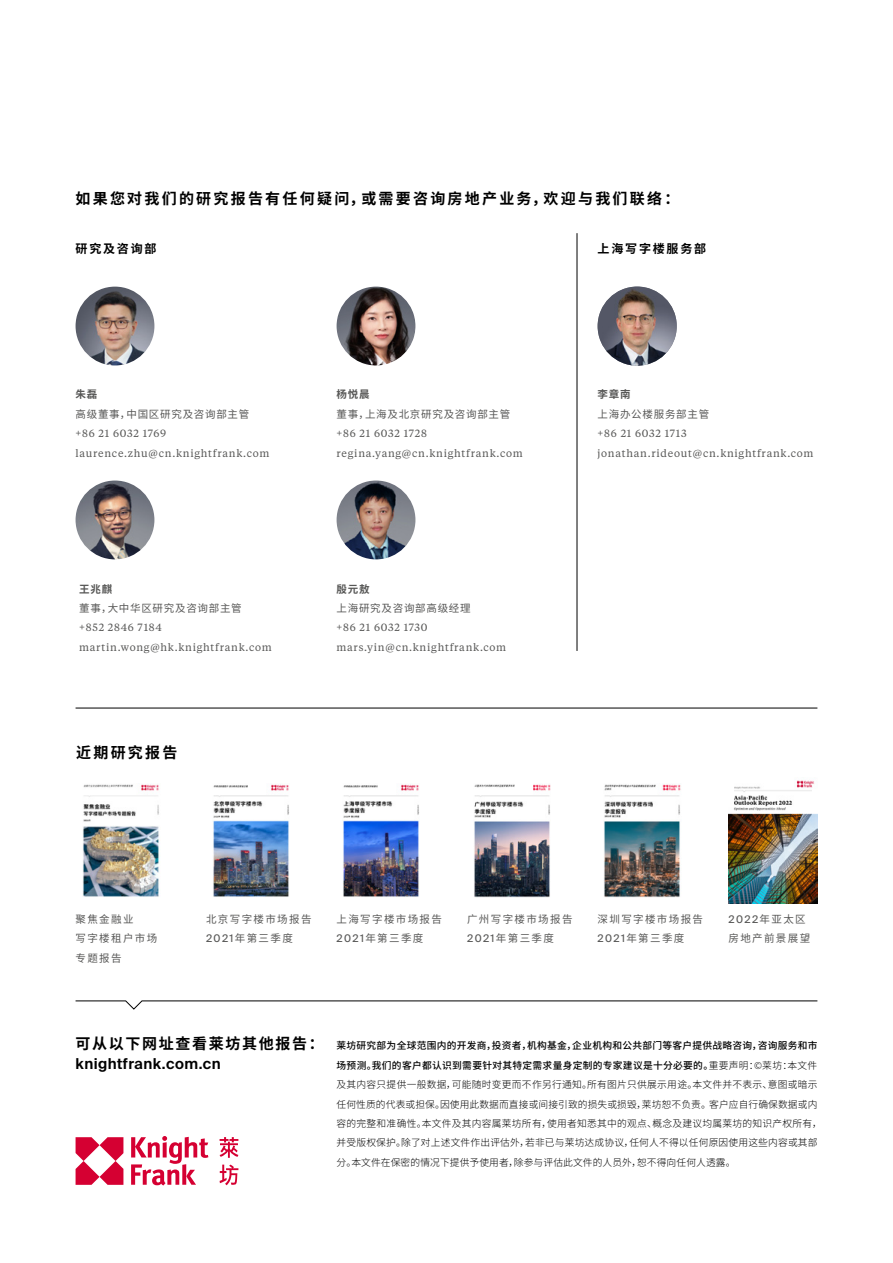
<style>
.page{position:relative;width:893px;height:1263px;background:#fff}
.page>*{position:absolute;margin:0;border:0;box-sizing:border-box;transform-origin:0 0}
.t1{font:700 15px "Noto Sans CJ Ksc";letter-spacing:.15em;color:#000}
.t2{font:600 15px "Suisse Intl";letter-spacing:.03em;color:#000}
.t3{font:700 15px "Noto Sans CJ Ksc";letter-spacing:.11em;color:#000}
.t4{font:700 12px "Noto Sans CJ Ksc";letter-spacing:.15em;color:#000}
.t5{font:10.5px/19.4px "Tiempos Text";letter-spacing:.07em;color:#575756}
.t6{font:10.5px/19.4px "Noto Sans CJ Ksc";letter-spacing:.13em;color:#575756}
.t7{font:10.5px "Noto Sans CJ Ksc";letter-spacing:.07em;color:#575756}
.t8{font:700 10.5px "Noto Sans CJ Ksc";letter-spacing:.07em;color:#575756}
.t9{font:10.5px "Suisse Intl";color:#575756}
.t10{font:300 9.75px/19.5px "Noto Sans CJ Ksc";letter-spacing:.015em;color:#000}
.s1{font-family:"Suisse Intl"}
.s2{font-family:"Noto Sans CJ Ksc"}
.s3{font-weight:500}
</style>
<div class="page">
<svg style="left:76px;top:1137px;width:47px;height:48px"></svg>
<svg style="left:131px;top:1136px;width:77px;height:49px"></svg>
<svg style="left:220px;top:1137px;width:18px;height:21px"></svg>
<svg style="left:220px;top:1164px;width:18px;height:21px"></svg>
<svg style="left:75px;top:1000px;width:743px;height:10px"></svg>
<img style="left:728px;top:780px;width:89px;height:123px">
<hr style="left:76px;top:708px;width:741px;height:1px;background:#000">
<hr style="left:577px;top:233px;width:1px;height:418px;background:#000">
<img style="left:598px;top:287px;width:79px;height:79px;border-radius:39px">
<img style="left:76px;top:480px;width:78px;height:79px;border-radius:39px">
<img style="left:337px;top:480px;width:78px;height:79px;border-radius:39px">
<img style="left:337px;top:287px;width:78px;height:78px;border-radius:39px">
<img style="left:76px;top:287px;width:78px;height:78px;border-radius:39px">
<img style="left:82px;top:784px;width:77px;height:113px">
<img style="left:474px;top:784px;width:77px;height:114px">
<img style="left:604px;top:784px;width:77px;height:114px">
<img style="left:213px;top:784px;width:76px;height:113px">
<img style="left:343px;top:784px;width:76px;height:113px">
<h1 class="t1" style="left:76px;top:190px;width:605px">如果您对我们的研究报告有任何疑问，或需要咨询房地产业务，欢迎与我们联络：</h1>
<p class="t4" style="left:76px;top:241px;width:83px">研究及咨询部</p>
<p class="t4" style="left:598px;top:241px;width:110px">上海写字楼服务部</p>
<p class="t8" style="left:76px;top:388px;width:23px">朱磊</p>
<p class="t7" style="left:76px;top:408px;width:175px">高级董事，中国区研究及咨询部主管</p>
<p class="t5" style="left:76px;top:423px;width:195px">+86 21 6032 1769 laurence.zhu@cn.knightfrank.com</p>
<p class="t8" style="left:79px;top:583px;width:34px">王兆麒</p>
<p class="t7" style="left:79px;top:602px;width:164px">董事，大中华区研究及咨询部主管</p>
<p class="t5" style="left:79px;top:617px;width:194px">+852 2846 7184 martin.wong@hk.knightfrank.com</p>
<h1 class="t1" style="left:76px;top:744px;width:103px">近期研究报告</h1>
<p class="t8" style="left:337px;top:389px;width:34px">杨悦晨</p>
<p class="t7" style="left:337px;top:408px;width:175px">董事，上海及北京研究及咨询部主管</p>
<p class="t5" style="left:337px;top:423px;width:188px">+86 21 6032 1728 regina.yang@cn.knightfrank.com</p>
<p class="t8" style="left:337px;top:583px;width:34px">殷元敖</p>
<p class="t7" style="left:337px;top:602px;width:136px">上海研究及咨询部高级经理</p>
<p class="t5" style="left:337px;top:618px;width:171px">+86 21 6032 1730 mars.yin@cn.knightfrank.com</p>
<p class="t8" style="left:598px;top:389px;width:34px">李章南</p>
<p class="t7" style="left:598px;top:408px;width:113px">上海办公楼服务部主管</p>
<p class="t5" style="left:598px;top:423px;width:217px">+86 21 6032 1713 jonathan.rideout@cn.knightfrank.com</p>
<p class="t6" style="left:76px;top:910px;width:83px">聚焦金融业<br>写字楼租户市场专题报告</p>
<p class="t6" style="left:467px;top:910px;width:107px">广州写字楼市场报告<br><span class="s1">2021</span>年第三季度</p>
<p class="t6" style="left:598px;top:910px;width:107px">深圳写字楼市场报告<br><span class="s1">2021</span>年第三季度</p>
<p class="t6" style="left:206px;top:910px;width:107px">北京写字楼市场报告<br><span class="s1">2021</span>年第三季度</p>
<p class="t6" style="left:337px;top:910px;width:107px">上海写字楼市场报告<br><span class="s1">2021</span>年第三季度</p>
<p class="t9" style="left:728px;top:913px;width:79px">2022<span class="s2">年亚太区</span></p>
<p class="t6" style="left:728px;top:929px;width:83px">房地产前景展望</p>
<h1 class="t3" style="left:76px;top:1035px;width:250px">可从以下网址查看莱坊其他报告：</h1>
<h1 class="t2" style="left:76px;top:1055px;width:147px">knightfrank.com.cn</h1>
<p class="t10" style="left:337px;top:1036px;width:487px"><span class="s3">莱坊研究部为全球范围内的开发商，投资者，机构基金，企业机构和公共部门等客户提供战略咨询，咨询服务和市场预测。我们的客户都认识到需要针对其特定需求量身定制的专家建议是十分必要的。</span>重要声明：©莱坊：本文件及其内容只提供一般数据，可能随时变更而不作另行通知。所有图片只供展示用途。本文件并不表示、意图或暗示任何性质的代表或担保。因使用此数据而直接或间接引致的损失或损毁，莱坊恕不负责。客户应自行确保数据或内容的完整和准确性。本文件及其内容属莱坊所有，使用者知悉其中的观点、概念及建议均属莱坊的知识产权所有，并受版权保护。除了对上述文件作出评估外，若非已与莱坊达成协议，任何人不得以任何原因使用这些内容或其部分。本文件在保密的情况下提供予使用者，除参与评估此文件的人员外，恕不得向任何人透露。</p>
</div>
